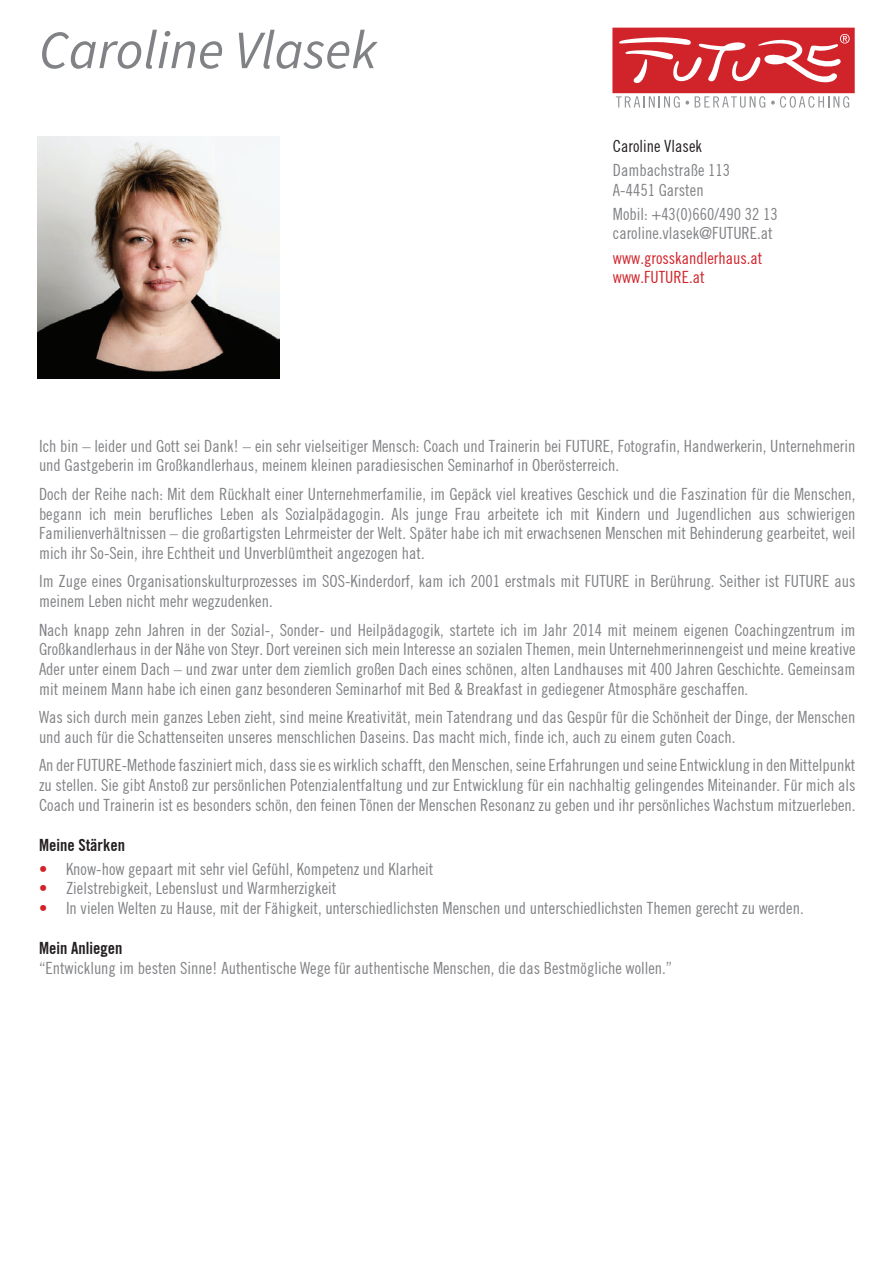
<style>
.page{position:relative;width:893px;height:1263px;background:#fff}
.page>*{position:absolute;margin:0;border:0;box-sizing:border-box;transform-origin:0 0}
.t1{font:italic 54px "Source Sans Pro";color:#808285}
.t2{font:16.5px/19.8px "Future";color:#808285}
.t3{font:16.5px/19.8px "Future";color:#d1232a}
.t4{font:700 16.5px "Future";color:#231f20}
.t5{font:16.5px "Future";color:#231f20}
.s1{color:#d1232a}
</style>
<div class="page">
<svg style="left:612px;top:28px;width:243px;height:80px"></svg>
<img style="left:38px;top:136px;width:242px;height:242px">
<h1 class="t1" style="left:39px;top:16px;width:339px">Caroline Vlasek</h1>
<p class="t5" style="left:613px;top:136px;width:90px">Caroline Vlasek</p>
<p class="t2" style="left:613px;top:160px;width:119px">Dambachstraße 113<br>A-4451 Garsten</p>
<p class="t2" style="left:613px;top:204px;width:166px">Mobil: +43(0)660/490 32 13 caroline.vlasek@FUTURE.at</p>
<p class="t3" style="left:613px;top:248px;width:151px">www.grosskandlerhaus.at www.FUTURE.at</p>
<p class="t2" style="left:39px;top:436px;width:818px">Ich bin – leider und Gott sei Dank! – ein sehr vielseitiger Mensch: Coach und Trainerin bei FUTURE, Fotografin, Handwerkerin, Unternehmerin und Gastgeberin im Großkandlerhaus, meinem kleinen paradiesischen Seminarhof in Oberösterreich.</p>
<p class="t2" style="left:39px;top:484px;width:818px;text-align:justify">Doch der Reihe nach: Mit dem Rückhalt einer Unternehmerfamilie, im Gepäck viel kreatives Geschick und die Faszination für die Menschen, begann ich mein berufliches Leben als Sozialpädagogin. Als junge Frau arbeitete ich mit Kindern und Jugendlichen aus schwierigen Familienverhältnissen – die großartigsten Lehrmeister der Welt. Später habe ich mit erwachsenen Menschen mit Behinderung gearbeitet, weil mich ihr So-Sein, ihre Echtheit und Unverblümtheit angezogen hat.</p>
<p class="t2" style="left:39px;top:571px;width:818px">Im Zuge eines Organisationskulturprozesses im SOS-Kinderdorf, kam ich 2001 erstmals mit FUTURE in Berührung. Seither ist FUTURE aus meinem Leben nicht mehr wegzudenken.</p>
<p class="t2" style="left:39px;top:620px;width:818px;text-align:justify">Nach knapp zehn Jahren in der Sozial-, Sonder- und Heilpädagogik, startete ich im Jahr 2014 mit meinem eigenen Coachingzentrum im Großkandlerhaus in der Nähe von Steyr. Dort vereinen sich mein Interesse an sozialen Themen, mein Unternehmerinnengeist und meine kreative Ader unter einem Dach – und zwar unter dem ziemlich großen Dach eines schönen, alten Landhauses mit 400 Jahren Geschichte. Gemeinsam mit meinem Mann habe ich einen ganz besonderen Seminarhof mit Bed &amp; Breakfast in gediegener Atmosphäre geschaffen.</p>
<p class="t2" style="left:39px;top:707px;width:818px">Was sich durch mein ganzes Leben zieht, sind meine Kreativität, mein Tatendrang und das Gespür für die Schönheit der Dinge, der Menschen und auch für die Schattenseiten unseres menschlichen Daseins. Das macht mich, finde ich, auch zu einem guten Coach.</p>
<p class="t2" style="left:39px;top:755px;width:818px;text-align:justify">An der FUTURE-Methode fasziniert mich, dass sie es wirklich schafft, den Menschen, seine Erfahrungen und seine Entwicklung in den Mittelpunkt zu stellen. Sie gibt Anstoß zur persönlichen Potenzialentfaltung und zur Entwicklung für ein nachhaltig gelingendes Miteinander. Für mich als Coach und Trainerin ist es besonders schön, den feinen Tönen der Menschen Resonanz zu geben und ihr persönliches Wachstum mitzuerleben.</p>
<p class="t4" style="left:39px;top:835px;width:88px">Meine Stärken</p>
<p class="t2" style="left:39px;top:859px;width:396px"><span class="s1">•</span> Know-how gepaart mit sehr viel Gefühl, Kompetenz und Klarheit</p>
<p class="t2" style="left:39px;top:878px;width:299px"><span class="s1">•</span> Zielstrebigkeit, Lebenslust und Warmherzigkeit</p>
<p class="t2" style="left:39px;top:898px;width:766px"><span class="s1">•</span> In vielen Welten zu Hause, mit der Fähigkeit, unterschiedlichsten Menschen und unterschiedlichsten Themen gerecht zu werden.</p>
<p class="t4" style="left:39px;top:938px;width:85px">Mein Anliegen</p>
<p class="t2" style="left:39px;top:958px;width:635px">“Entwicklung im besten Sinne! Authentische Wege für authentische Menschen, die das Bestmögliche wollen.”</p>
</div>
